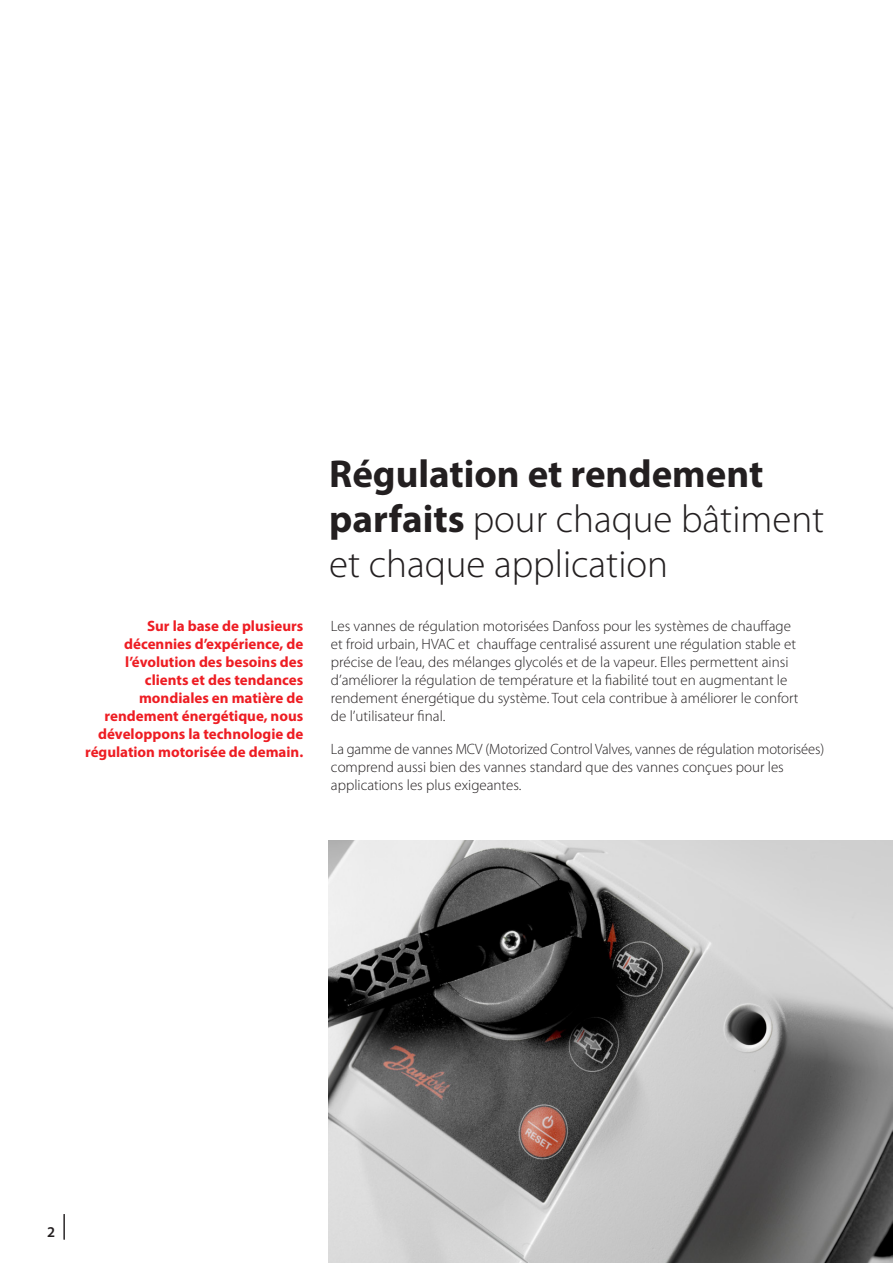
<style>
.page{position:relative;width:893px;height:1263px;background:#fff}
.page>*{position:absolute;margin:0;border:0;box-sizing:border-box;transform-origin:0 0}
.t1{font:300 39px/45px "Myriad Pro";color:#231f20}
.t2{font:300 15px/18px "Myriad Pro";color:#231f20}
.t3{font:700 15px/18px "Myriad Pro";color:#ee1d23;text-align:right}
.t4{font:600 15px "Myriad Pro";color:#231f20}
.s1{font-weight:700}
</style>
<div class="page">
<img style="left:329px;top:840px;width:564px;height:423px">
<svg style="left:64px;top:1214px;width:1px;height:25px"></svg>
<p class="t3" style="left:85px;top:616px;width:220px">Sur la base de plusieurs décennies d’expérience, de l’évolution des besoins des clients et des tendances mondiales en matière de rendement énergétique, nous développons la technologie de régulation motorisée de demain.</p>
<h1 class="t1" style="left:329px;top:452px;width:497px"><span class="s1">Régulation et rendement parfaits</span> pour chaque bâtiment et chaque application</h1>
<p class="t2" style="left:331px;top:617px;width:469px">Les vannes de régulation motorisées Danfoss pour les systèmes de chauffage et froid urbain, HVAC et chauffage centralisé assurent une régulation stable et précise de l’eau, des mélanges glycolés et de la vapeur. Elles permettent ainsi d’améliorer la régulation de température et la fiabilité tout en augmentant le rendement énergétique du système. Tout cela contribue à améliorer le confort de l’utilisateur final.</p>
<p class="t2" style="left:331px;top:740px;width:495px">La gamme de vannes MCV (Motorized Control Valves, vannes de régulation motorisées) comprend aussi bien des vannes standard que des vannes conçues pour les applications les plus exigeantes.</p>
<p class="t4" style="left:47px;top:1223px;width:10px">2</p>
</div>
